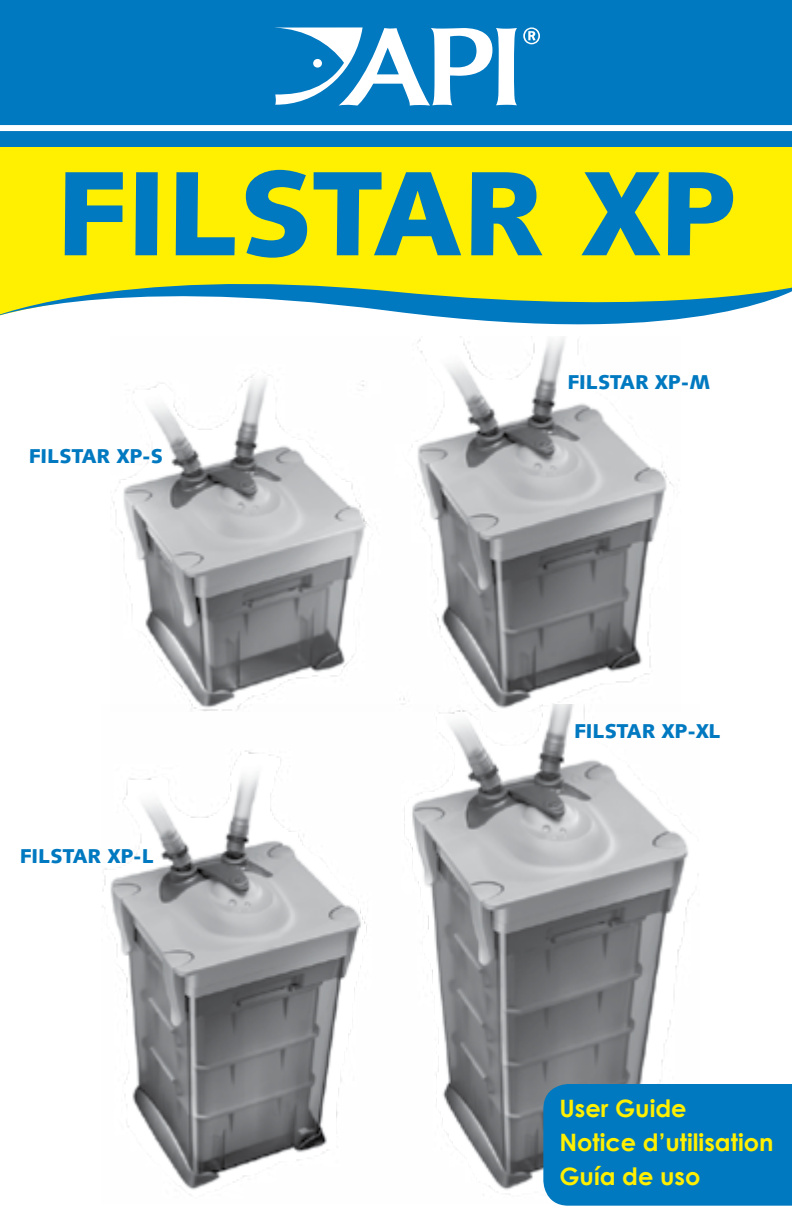
<style>
.page{position:relative;width:792px;height:1224px;background:#fff}
.page>*{position:absolute;margin:0;border:0;box-sizing:border-box;transform-origin:0 0}
.t1{font:900 120px "Syntax";color:#0079c1}
.t2{font:700 24px/34px "Century Gothic";color:#ffef00}
.t3{font:900 20px "Syntax";color:#0079c1}
</style>
<div class="page">
<div style="left:0;top:147px;width:792px;height:117px;background:#ffef00"></div>
<div style="left:0;top:0;width:792px;height:147px;background:#0079c1"></div>
<div style="left:0;top:125px;width:792px;height:6px;background:#fff"></div>
<svg style="left:275px;top:27px;width:242px;height:79px"></svg>
<svg style="left:523px;top:27px;width:17px;height:17px"></svg>
<svg style="left:0;top:264px;width:792px;height:61px"></svg>
<img style="left:113px;top:337px;width:561px;height:368px">
<img style="left:102px;top:705px;width:597px;height:490px">
<div style="left:543px;top:1084px;width:249px;height:122px;background:#0079c1"></div>
<h1 class="t1" style="left:56px;top:143px;width:683px">FILSTAR XP</h1>
<p class="t3" style="left:29px;top:444px;width:136px">FILSTAR XP-S</p>
<p class="t3" style="left:20px;top:844px;width:136px">FILSTAR XP-L</p>
<p class="t3" style="left:567px;top:371px;width:144px">FILSTAR XP-M</p>
<p class="t3" style="left:574px;top:720px;width:148px">FILSTAR XP-XL</p>
<p class="t2" style="left:559px;top:1091px;width:216px">User Guide<br>Notice d’utilisation<br>Guía de uso</p>
</div>
